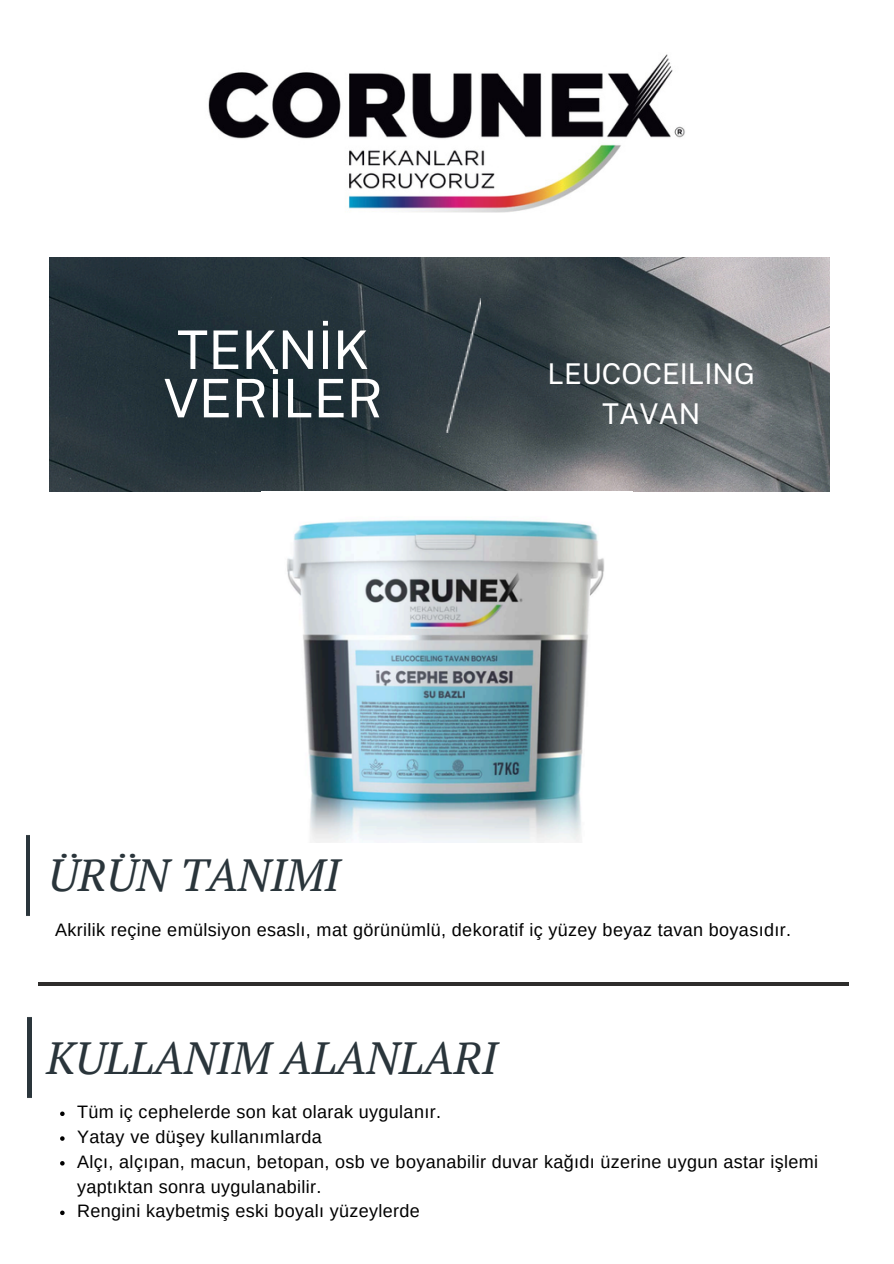
<style>
.page{position:relative;width:894px;height:1264px;background:#fff}
.page>*{position:absolute;margin:0;border:0;box-sizing:border-box;transform-origin:0 0}
.t1{font:53.25px/48.3px "Public Sans";color:#fff}
.t2{font:italic 45px "PT Serif";color:#2a353b}
.t3{font:28.5px/39.3px "Public Sans";color:#fff;text-align:center}
.t4{font:18px/24.8px "Arimo";letter-spacing:.02em;color:#000}
</style>
<div class="page">
<img style="left:50px;top:257px;width:779px;height:234px">
<img style="left:445px;top:299px;width:35px;height:133px">
<img style="left:26px;top:835px;width:4px;height:81px">
<hr style="left:38px;top:982px;width:810px;height:3px;background:#2e2d2c">
<img style="left:208px;top:54px;width:477px;height:159px">
<img style="left:28px;top:1017px;width:3px;height:81px">
<img style="left:287px;top:520px;width:317px;height:322px">
<svg style="left:60px;top:1111px;width:5px;height:4px"></svg>
<svg style="left:60px;top:1136px;width:5px;height:4px"></svg>
<svg style="left:60px;top:1161px;width:5px;height:4px"></svg>
<svg style="left:60px;top:1210px;width:5px;height:4px"></svg>
<p class="t1" style="left:163px;top:325px;width:221px">TEKNİK<br>VERİLER</p>
<p class="t3" style="left:547px;top:354px;width:209px">LEUCOCEILING<br>TAVAN</p>
<h2 class="t2" style="left:48px;top:844px;width:293px">ÜRÜN TANIMI</h2>
<p class="t4" style="left:55px;top:917px;width:737px">Akrilik reçine emülsiyon esaslı, mat görünümlü, dekoratif iç yüzey beyaz tavan boyasıdır.</p>
<p class="t2" style="left:47px;top:1026px;width:452px">KULLANIM ALANLARI</p>
<h2 class="t4" style="left:77px;top:1099px;width:365px">Tüm iç cephelerde son kat olarak uygulanır.</h2>
<p class="t4" style="left:77px;top:1124px;width:246px">Yatay ve düşey kullanımlarda</p>
<p class="t4" style="left:77px;top:1149px;width:742px">Alçı, alçıpan, macun, betopan, osb ve boyanabilir duvar kağıdı üzerine uygun astar işlemi yaptıktan sonra uygulanabilir.</p>
<p class="t4" style="left:77px;top:1198px;width:344px">Rengini kaybetmiş eski boyalı yüzeylerde</p>
</div>
